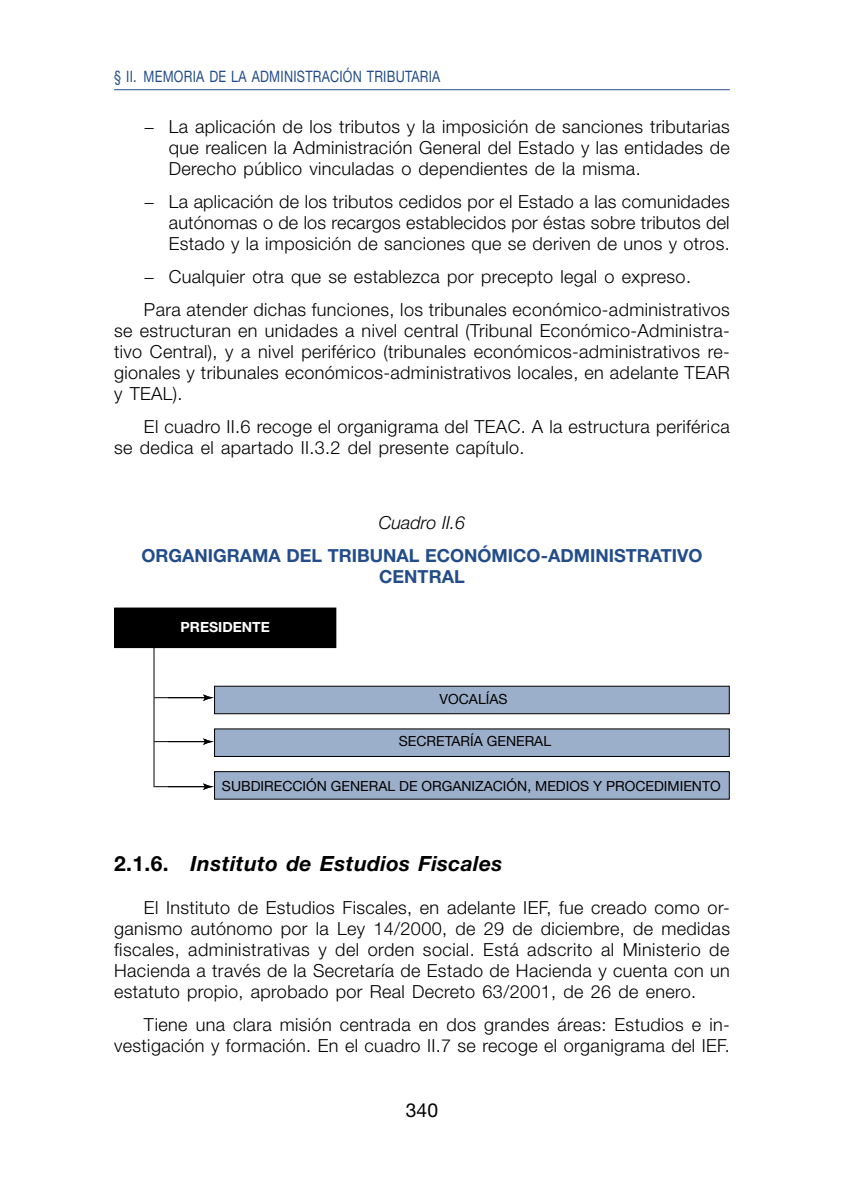
<style>
.page{position:relative;width:844px;height:1191px;background:#fff}
.page>*{position:absolute;margin:0;border:0;box-sizing:border-box;transform-origin:0 0}
._05-LADILLO_3{font:italic 700 21px "Helvetica Neue";letter-spacing:.02em;color:#000}
.t1{font:19.25px "Helvetica Neue";color:#000}
._07-TEXTO{font:300 18.03px/21px "Helvetica Neue";letter-spacing:.02em;color:#000;text-align:justify}
._09-TÍTULO_CUADRO{font:700 18.03px/21px "Helvetica Neue";color:#234d8a;text-align:center}
._08-NÚMERO_CUADRO{font:italic 300 18.03px "Helvetica Neue";color:#000}
.t2{font:15.75px "Helvetica Neue";letter-spacing:.02em;color:#234d8a;scale:.8 1}
.t3{font:14px "Helvetica Neue";color:#000}
.t4{font:700 14px "Helvetica Neue";color:#fff}
.s1{font-style:normal}
</style>
<div class="page">
<hr style="left:114px;top:89px;width:615px;height:1px;background:#234d8a">
<hr style="left:154px;top:786px;width:52px;height:1px;background:#000">
<svg style="left:203px;top:783px;width:11px;height:7px"></svg>
<hr style="left:154px;top:741px;width:52px;height:1px;background:#000">
<svg style="left:203px;top:738px;width:11px;height:7px"></svg>
<hr style="left:154px;top:697px;width:52px;height:1px;background:#000">
<svg style="left:203px;top:694px;width:11px;height:7px"></svg>
<hr style="left:153px;top:646px;width:1px;height:141px;background:#000">
<div style="left:115px;top:608px;width:221px;height:39px;background:#000"></div>
<div style="left:114px;top:607px;width:222px;height:41px;border:1px solid #000"></div>
<div style="left:214px;top:686px;width:515px;height:28px;background:#9cafca;border:1px solid #000"></div>
<div style="left:214px;top:728px;width:515px;height:29px;background:#9cafca;border:1px solid #000"></div>
<div style="left:214px;top:771px;width:515px;height:28px;background:#9cafca;border:1px solid #000"></div>
<p class="t2" style="left:114px;top:67px;width:409px">§ II. MEMORIA DE LA ADMINISTRACIÓN TRIBUTARIA</p>
<p class="_07-TEXTO" style="left:169px;top:116px;width:562px;text-indent:-25px">− La aplicación de los tributos y la imposición de sanciones tributarias que realicen la Administración General del Estado y las entidades de Derecho público vinculadas o dependientes de la misma.</p>
<p class="_07-TEXTO" style="left:169px;top:191px;width:562px;text-indent:-25px">− La aplicación de los tributos cedidos por el Estado a las comunidades autónomas o de los recargos establecidos por éstas sobre tributos del Estado y la imposición de sanciones que se deriven de unos y otros.</p>
<p class="_07-TEXTO" style="left:144px;top:266px;width:548px">− Cualquier otra que se establezca por precepto legal o expreso.</p>
<p class="_07-TEXTO" style="left:114px;top:299px;width:617px;text-indent:30px">Para atender dichas funciones, los tribunales económico-administrativos se estructuran en unidades a nivel central (Tribunal Económico-Administra&shy;tivo Central), y a nivel periférico (tribunales económicos-administrativos re&shy;gionales y tribunales económicos-administrativos locales, en adelante TEAR y TEAL).</p>
<p class="_07-TEXTO" style="left:114px;top:415px;width:617px;text-indent:30px">El cuadro II.6 recoge el organigrama del TEAC. A la estructura periférica se dedica el apartado II.3.2 del presente capítulo.</p>
<p class="_08-NÚMERO_CUADRO" style="left:378px;top:512px;width:88px">Cuadro II.6</p>
<p class="_09-TÍTULO_CUADRO" style="left:141px;top:544px;width:562px">ORGANIGRAMA DEL TRIBUNAL ECONÓMICO-ADMINISTRATIVO<br>CENTRAL</p>
<p class="t4" style="left:180px;top:618px;width:91px">PRESIDENTE</p>
<p class="t3" style="left:439px;top:690px;width:69px">VOCALÍAS</p>
<p class="t3" style="left:399px;top:733px;width:154px">SECRETARÍA GENERAL</p>
<p class="t3" style="left:222px;top:777px;width:500px">SUBDIRECCIÓN GENERAL DE ORGANIZACIÓN, MEDIOS Y PROCEDIMIENTO</p>
<p class="_05-LADILLO_3" style="left:114px;top:851px;width:389px"><span class="s1">2.1.6.</span> Instituto de Estudios Fiscales</p>
<p class="_07-TEXTO" style="left:114px;top:896px;width:617px;text-indent:30px">El Instituto de Estudios Fiscales, en adelante IEF, fue creado como or&shy;ganismo autónomo por la Ley 14/2000, de 29 de diciembre, de medidas fiscales, administrativas y del orden social. Está adscrito al Ministerio de Hacienda a través de la Secretaría de Estado de Hacienda y cuenta con un estatuto propio, aprobado por Real Decreto 63/2001, de 26 de enero.</p>
<p class="_07-TEXTO" style="left:114px;top:1013px;width:617px;text-align:right">Tiene una clara misión centrada en dos grandes áreas: Estudios e in&shy;vestigación y formación. En el cuadro II.7 se recoge el organigrama del IEF.</p>
<p class="t1" style="left:406px;top:1098px;width:34px">340</p>
</div>
